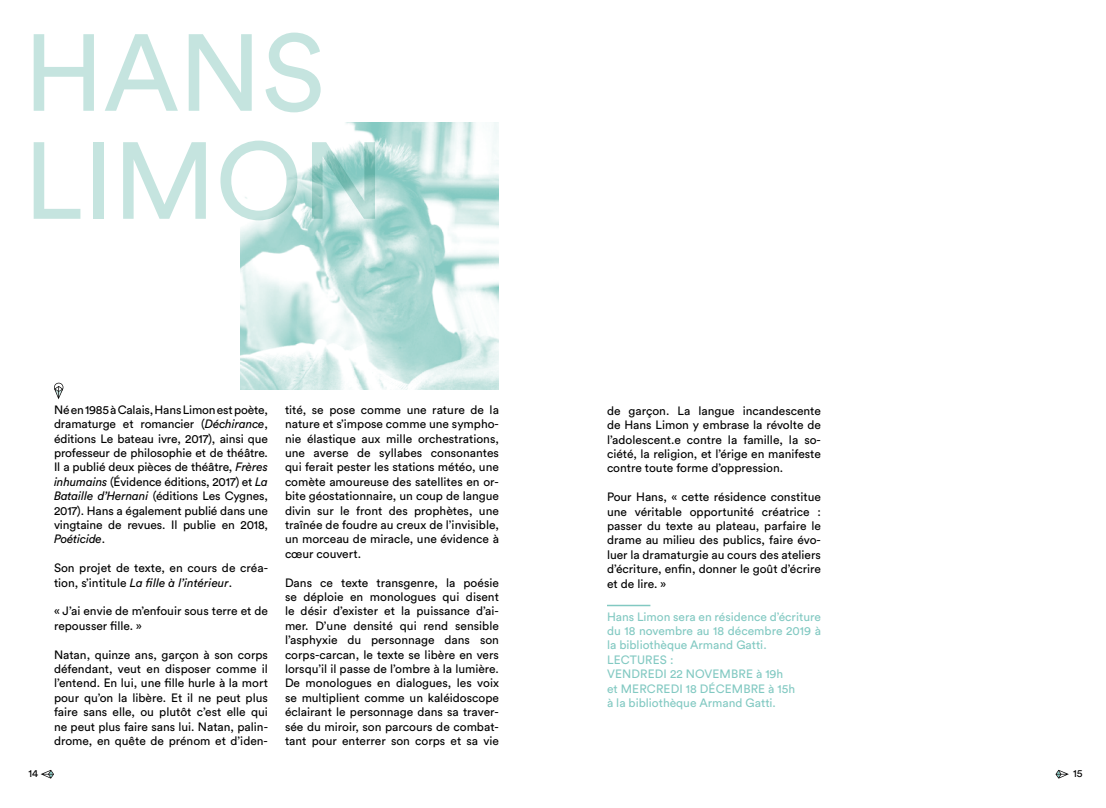
<style>
.page{position:relative;width:1106px;height:808px;background:#fff}
.page>*{position:absolute;margin:0;border:0;box-sizing:border-box;transform-origin:0 0}
.t1{font:108px/108px "Circular Std";color:#c5e4df}
.t2{font:12px/14.4px "Circular Std";color:#000;text-align:justify}
.t3{font:12px/14.4px "Circular Std";color:#82c9c2}
.t4{font:10.5px "Circular Std";color:#000}
.s1{font-style:italic}
</style>
<div class="page">
<img style="left:241px;top:122px;width:258px;height:267px">
<hr style="left:607px;top:605px;width:43px;height:1px;background:#82c9c2">
<svg style="left:54px;top:383px;width:9px;height:16px"></svg>
<svg style="left:1055px;top:770px;width:13px;height:9px"></svg>
<svg style="left:41px;top:770px;width:13px;height:9px"></svg>
<h1 class="t1" style="left:24px;top:18px;width:362px">HANS<br>LIMON</h1>
<p class="t2" style="left:54px;top:402px;width:215px">Né en 1985 à Calais, Hans Limon est poète, dramaturge et romancier (<span class="s1">Déchirance</span>, éditions Le bateau ivre, 2017), ainsi que professeur de philosophie et de théâtre.<br>Il a publié deux pièces de théâtre, <span class="s1">Frères inhumains</span> (Évidence éditions, 2017) et <span class="s1">La Bataille d’Hernani</span> (éditions Les Cygnes, 2017). Hans a également publié dans une vingtaine de revues. Il publie en 2018, <span class="s1">Poéticide</span>.</p>
<p class="t2" style="left:54px;top:560px;width:215px">Son projet de texte, en cours de créa&shy;tion, s’intitule <span class="s1">La fille à l’intérieur</span>.</p>
<p class="t2" style="left:54px;top:604px;width:215px">« J’ai envie de m’enfouir sous terre et de repousser fille. »</p>
<p class="t2" style="left:54px;top:647px;width:215px">Natan, quinze ans, garçon à son corps défendant, veut en disposer comme il l’entend. En lui, une fille hurle à la mort pour qu’on la libère. Et il ne peut plus faire sans elle, ou plutôt c’est elle qui ne peut plus faire sans lui. Natan, palin&shy;drome, en quête de prénom et d’iden-</p>
<p class="t2" style="left:285px;top:402px;width:215px">tité, se pose comme une rature de la nature et s’impose comme une sympho&shy;nie élastique aux mille orchestrations, une averse de syllabes consonantes qui ferait pester les stations météo, une comète amoureuse des satellites en or&shy;bite géostationnaire, un coup de langue divin sur le front des prophètes, une traînée de foudre au creux de l’invisible, un morceau de miracle, une évidence à cœur couvert.</p>
<p class="t2" style="left:285px;top:575px;width:215px">Dans ce texte transgenre, la poésie se déploie en monologues qui disent le désir d’exister et la puissance d’ai&shy;mer. D’une densité qui rend sensible l’asphyxie du personnage dans son corps-carcan, le texte se libère en vers lorsqu’il il passe de l’ombre à la lumière.<br>De monologues en dialogues, les voix se multiplient comme un kaléidoscope éclairant le personnage dans sa traver&shy;sée du miroir, son parcours de combat&shy;tant pour enterrer son corps et sa vie</p>
<p class="t2" style="left:607px;top:403px;width:215px">de garçon. La langue incandescente de Hans Limon y embrase la révolte de l’adolescent.e contre la famille, la so&shy;ciété, la religion, et l’érige en manifeste contre toute forme d’oppression.</p>
<p class="t2" style="left:607px;top:490px;width:215px">Pour Hans, « cette résidence constitue une véritable opportunité créatrice : passer du texte au plateau, parfaire le drame au milieu des publics, faire évo&shy;luer la dramaturgie au cours des ateliers d’écriture, enfin, donner le goût d’écrire et de lire. »</p>
<p class="t3" style="left:607px;top:609px;width:215px">Hans Limon sera en résidence d’écriture du 18 novembre au 18 décembre 2019 à la bibliothèque Armand Gatti.<br>LECTURES :<br>VENDREDI 22 NOVEMBRE à 19h<br>et MERCREDI 18 DÉCEMBRE à 15h<br>à la bibliothèque Armand Gatti.</p>
<p class="t4" style="left:29px;top:767px;width:11px">14</p>
<p class="t4" style="left:1073px;top:767px;width:11px">15</p>
</div>
